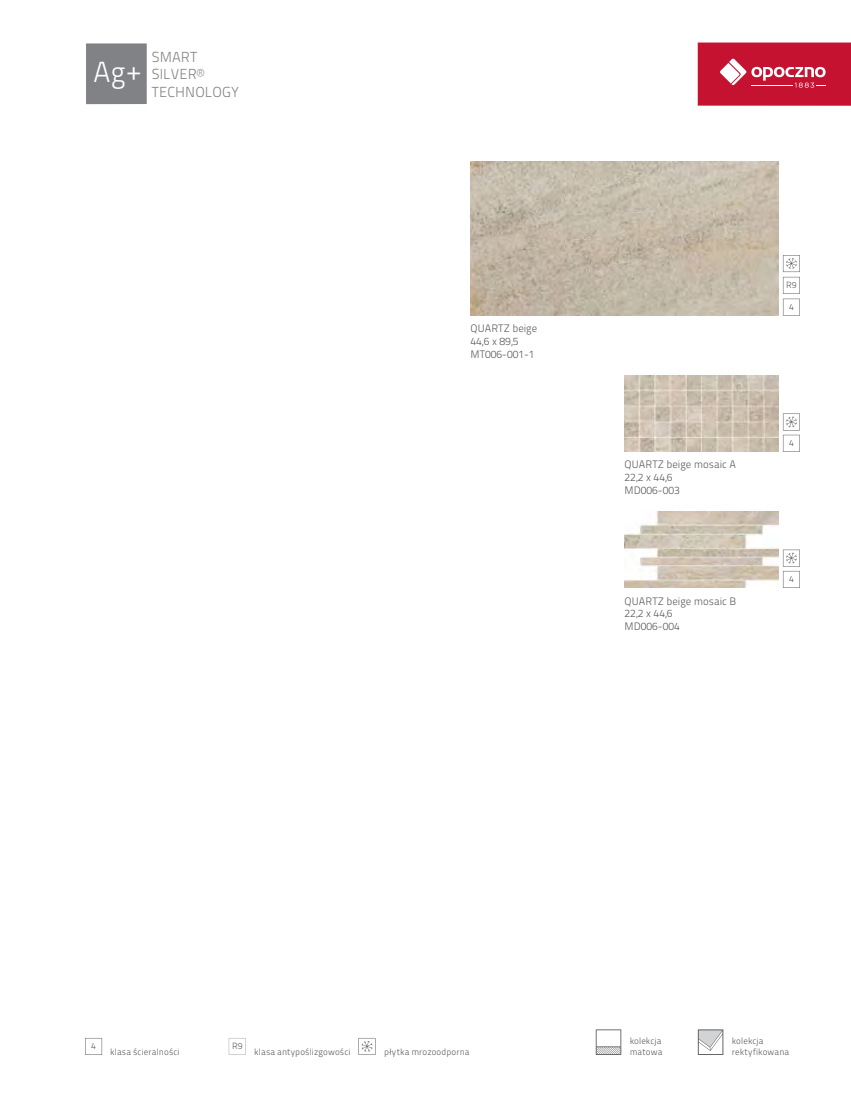
<style>
.page{position:relative;width:851px;height:1106px;background:#fff}
.page>*{position:absolute;margin:0;border:0;box-sizing:border-box;transform-origin:0 0}
.t1{font:28.95px "Titillium Maps 26 L 250 wt";color:#fff}
.t2{font:14.55px/17.7px "Titillium Maps 26 L 250 wt";color:#808285}
.t3{font:10.8px/12.6px "Titillium Maps 26 L 250 wt";color:#58595b}
.t4{font:9px/10.5px "Titillium Maps 26 L 250 wt";letter-spacing:.015em;color:#58595b}
</style>
<div class="page">
<svg style="left:697px;top:43px;width:153px;height:63px"></svg>
<img style="left:624px;top:375px;width:154px;height:77px">
<svg style="left:782px;top:413px;width:17px;height:39px"></svg>
<img style="left:624px;top:511px;width:154px;height:77px">
<svg style="left:782px;top:549px;width:17px;height:39px"></svg>
<img style="left:470px;top:162px;width:308px;height:154px">
<svg style="left:782px;top:255px;width:17px;height:61px"></svg>
<svg style="left:85px;top:1038px;width:17px;height:16px"></svg>
<svg style="left:358px;top:1038px;width:17px;height:16px"></svg>
<svg style="left:229px;top:1038px;width:17px;height:16px"></svg>
<svg style="left:697px;top:1029px;width:26px;height:25px"></svg>
<svg style="left:595px;top:1029px;width:26px;height:25px"></svg>
<div style="left:86px;top:43px;width:61px;height:61px;background:#808285"></div>
<h1 class="t1" style="left:93px;top:51px;width:50px">Ag+</h1>
<h2 class="t2" style="left:152px;top:47px;width:18px">Smart<br>Silver</h2>
<h2 class="t2" style="left:197px;top:65px;width:9px">®</h2>
<h2 class="t2" style="left:152px;top:82px;width:17px">Technology</h2>
<p class="t3" style="left:470px;top:322px;width:68px">QUARTZ beige<br>44,6 x 89,5<br>MT006-001-1</p>
<p class="t4" style="left:786px;top:279px;width:12px">R9</p>
<p class="t4" style="left:789px;top:301px;width:6px">4</p>
<p class="t3" style="left:624px;top:458px;width:113px">QUARTZ beige mosaic A<br>22,2 x 44,6<br>MD006-003</p>
<p class="t3" style="left:624px;top:594px;width:113px">QUARTZ beige mosaic B<br>22,2 x 44,6<br>MD006-004</p>
<p class="t4" style="left:789px;top:437px;width:6px">4</p>
<p class="t4" style="left:789px;top:573px;width:6px">4</p>
<p class="t4" style="left:91px;top:1040px;width:6px">4</p>
<p class="t4" style="left:232px;top:1040px;width:12px">R9</p>
<p class="t4" style="left:731px;top:1035px;width:59px">kolekcja rektyfikowana</p>
<p class="t4" style="left:629px;top:1035px;width:34px">kolekcja matowa</p>
<p class="t4" style="left:110px;top:1046px;width:71px">klasa ścieralności</p>
<p class="t4" style="left:254px;top:1046px;width:98px">klasa antypoślizgowości</p>
<p class="t4" style="left:384px;top:1046px;width:87px">płytka mrozoodporna</p>
</div>
